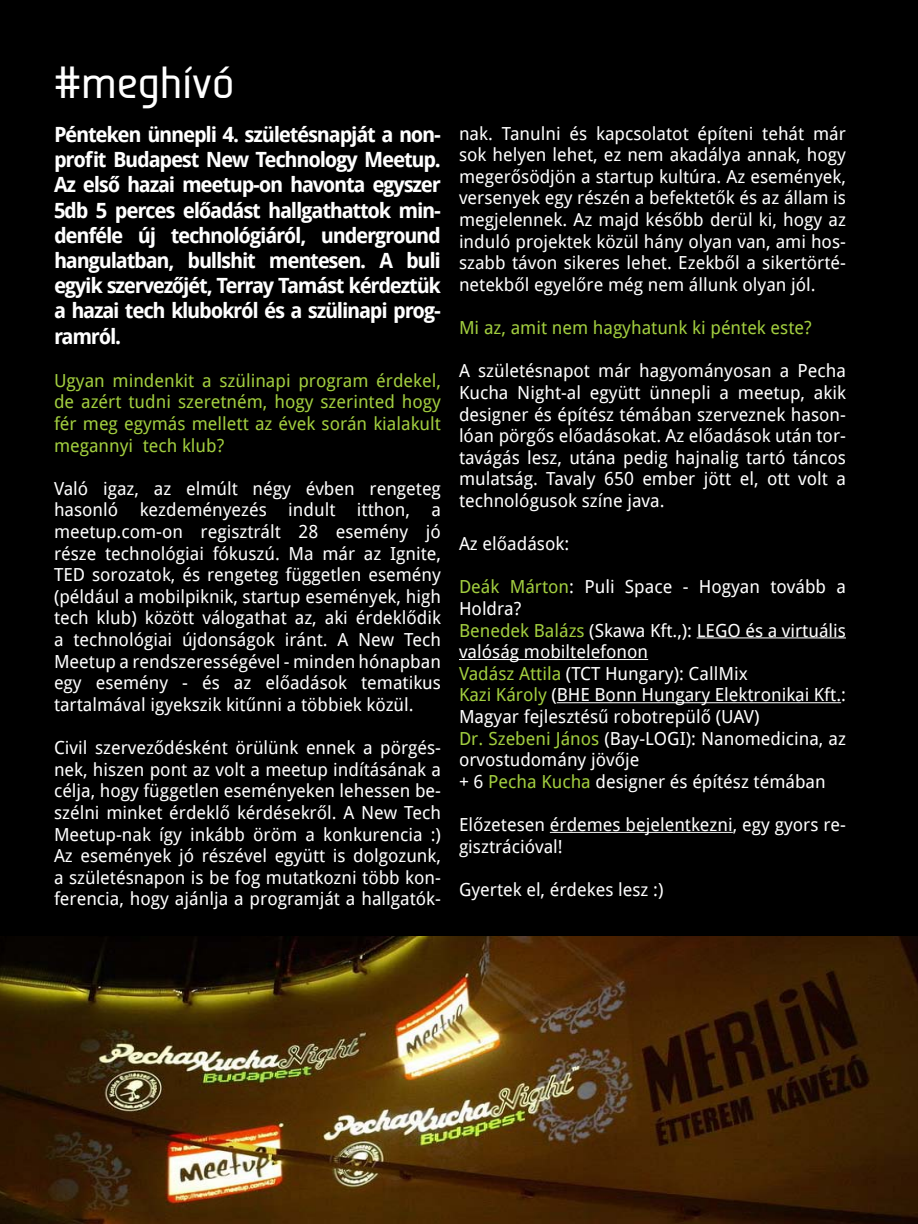
<style>
.page{position:relative;width:918px;height:1224px;background:#fff}
.page>*{position:absolute;margin:0;border:0;box-sizing:border-box;transform-origin:0 0}
.t1{font:500 45px "Galette";letter-spacing:.01em;color:#fff}
.t2{font:700 21px/25.2px "Droid Sans";letter-spacing:-.06em;color:#fff;text-align:justify}
.t3{font:18px/21.6px "Droid Sans";color:#fff;text-align:justify}
.t4{font:18px/21.6px "Droid Sans";color:#a2ce3f;text-align:justify}
.s1{color:#a2ce3f}
</style>
<div class="page">
<div style="left:0;top:0;width:918px;height:975px;background:#000"></div>
<img style="left:0;top:937px;width:918px;height:287px">
<hr style="left:697px;top:637px;width:149px;height:1px;background:#fff">
<hr style="left:459px;top:659px;width:189px;height:1px;background:#fff">
<hr style="left:557px;top:702px;width:284px;height:1px;background:#fff">
<hr style="left:550px;top:832px;width:183px;height:1px;background:#fff">
<h1 class="t1" style="left:54px;top:55px;width:181px">#meghívó</h1>
<p class="t2" style="left:54px;top:122px;width:389px">Pénteken ünnepli 4. születésnapját a non&shy;profit Budapest New Technology Meetup.<br>Az első hazai meetup-on havonta egyszer 5db 5 perces előadást hallgathattok min&shy;denféle új technológiáról, underground hangulatban, bullshit mentesen. A buli egyik szervezőjét, Terray Tamást kérdeztük a hazai tech klubokról és a szülinapi prog&shy;ramról.</p>
<p class="t4" style="left:54px;top:370px;width:389px">Ugyan mindenkit a szülinapi program érdekel, de azért tudni szeretném, hogy szerinted hogy fér meg egymás mellett az évek során kialakult megannyi tech klub?</p>
<p class="t3" style="left:54px;top:478px;width:389px">Való igaz, az elmúlt négy évben rengeteg hasonló kezdeményezés indult itthon, a meetup.com-on regisztrált 28 esemény jó része technológiai fókuszú. Ma már az Ignite, TED sorozatok, és rengeteg független esemény (például a mobilpiknik, startup események, high tech klub) között válogathat az, aki érdeklődik a technológiai újdonságok iránt. A New Tech Meetup a rendszerességével - minden hónapban egy esemény - és az előadások tematikus tartalmával igyekszik kitűnni a többiek közül.</p>
<p class="t3" style="left:54px;top:737px;width:389px">Civil szerveződésként örülünk ennek a pörgés&shy;nek, hiszen pont az volt a meetup indításának a célja, hogy független eseményeken lehessen be&shy;szélni minket érdeklő kérdésekről. A New Tech Meetup-nak így inkább öröm a konkurencia :)<br>Az események jó részével együtt is dolgozunk, a születésnapon is be fog mutatkozni több kon&shy;ferencia, hogy ajánlja a programját a hallgatók-</p>
<p class="t3" style="left:459px;top:122px;width:389px">nak. Tanulni és kapcsolatot építeni tehát már sok helyen lehet, ez nem akadálya annak, hogy megerősödjön a startup kultúra. Az események, versenyek egy részén a befektetők és az állam is megjelennek. Az majd később derül ki, hogy az induló projektek közül hány olyan van, ami hos&shy;szabb távon sikeres lehet. Ezekből a sikertörté&shy;netekből egyelőre még nem állunk olyan jól.</p>
<p class="t4" style="left:459px;top:317px;width:354px">Mi az, amit nem hagyhatunk ki péntek este?</p>
<p class="t3" style="left:459px;top:360px;width:389px">A születésnapot már hagyományosan a Pecha Kucha Night-al együtt ünnepli a meetup, akik designer és építész témában szerveznek hason&shy;lóan pörgős előadásokat. Az előadások után tor&shy;tavágás lesz, utána pedig hajnalig tartó táncos mulatság. Tavaly 650 ember jött el, ott volt a technológusok színe java.</p>
<p class="t3" style="left:459px;top:533px;width:112px">Az előadások:</p>
<p class="t3" style="left:459px;top:576px;width:388px;text-align:left"><span class="s1">Deák Márton</span>: Puli Space - Hogyan tovább a Holdra?<br><span class="s1">Benedek Balázs</span> (Skawa Kft.,): LEGO és a virtuális valóság mobiltelefonon<br><span class="s1">Vadász Attila</span> (TCT Hungary): CallMix<br><span class="s1">Kazi Károly</span> (BHE Bonn Hungary Elektronikai Kft.:<br>Magyar fejlesztésű robotrepülő (UAV)<br><span class="s1">Dr. Szebeni János</span> (Bay-LOGI): Nanomedicina, az orvostudomány jövője<br>+ 6 <span class="s1">Pecha Kucha</span> designer és építész témában</p>
<p class="t3" style="left:459px;top:814px;width:388px">Előzetesen érdemes bejelentkezni, egy gyors re&shy;gisztrációval!</p>
<p class="t3" style="left:459px;top:878px;width:206px">Gyertek el, érdekes lesz :)</p>
</div>
